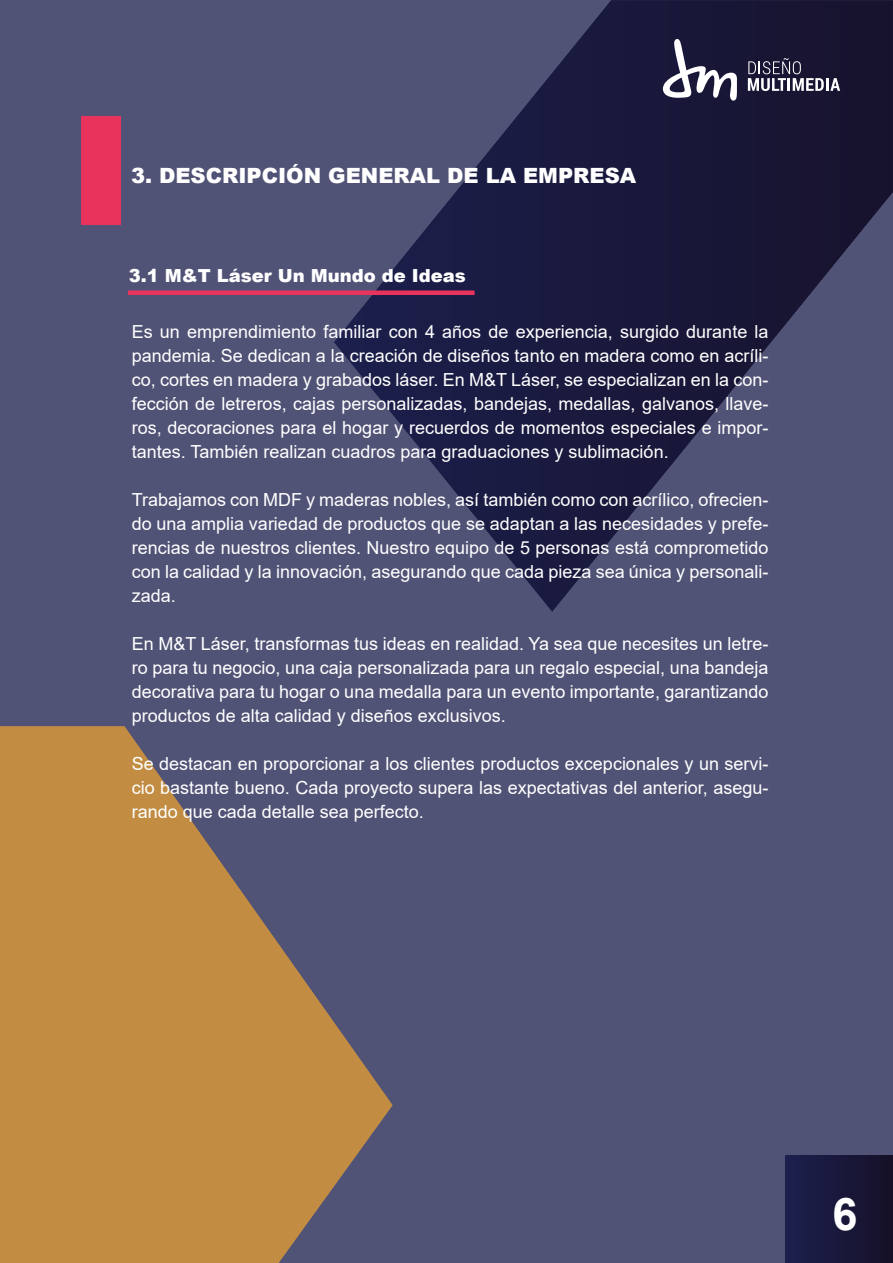
<style>
.page{position:relative;width:893px;height:1263px;background:#515376}
.page>*{position:absolute;margin:0;border:0;box-sizing:border-box;transform-origin:0 0}
.t1{font:700 45px "Arial";color:#fff}
.t2{font:900 21px "Arial";color:#fff}
.t3{font:18px/24px "Arial";color:#fff;text-align:justify}
.t4{font:900 18px "Arial";color:#fff}
</style>
<div class="page">
<div style="left:81px;top:116px;width:39px;height:109px;background:#e8345c"></div>
<svg style="left:334px;top:0;width:559px;height:611px"></svg>
<svg style="left:748px;top:58px;width:92px;height:33px;background:#555369"></svg>
<svg style="left:663px;top:39px;width:74px;height:62px;background:#59586f"></svg>
<svg style="left:0;top:726px;width:392px;height:537px;fill:#c28d43"></svg>
<div style="left:785px;top:1156px;width:108px;height:107px;background:linear-gradient(to right,#1c204e,#161028)"></div>
<div style="left:128px;top:290px;width:347px;height:5px;background:#e8345c"></div>
<p class="t2" style="left:131px;top:161px;width:507px">3. DESCRIPCIÓN GENERAL DE LA EMPRESA</p>
<p class="t4" style="left:129px;top:263px;width:339px">3.1 M&amp;T Láser Un Mundo de Ideas</p>
<p class="t3" style="left:132px;top:319px;width:638px">Es un emprendimiento familiar con 4 años de experiencia, surgido durante la pandemia. Se dedican a la creación de diseños tanto en madera como en acríli&shy;co, cortes en madera y grabados láser. En M&amp;T Láser, se especializan en la con&shy;fección de letreros, cajas personalizadas, bandejas, medallas, galvanos, llave&shy;ros, decoraciones para el hogar y recuerdos de momentos especiales e impor&shy;tantes. También realizan cuadros para graduaciones y sublimación.</p>
<p class="t3" style="left:132px;top:487px;width:638px">Trabajamos con MDF y maderas nobles, así también como con acrílico, ofrecien&shy;do una amplia variedad de productos que se adaptan a las necesidades y prefe&shy;rencias de nuestros clientes. Nuestro equipo de 5 personas está comprometido con la calidad y la innovación, asegurando que cada pieza sea única y personali&shy;zada.</p>
<p class="t3" style="left:132px;top:631px;width:638px">En M&amp;T Láser, transformas tus ideas en realidad. Ya sea que necesites un letre&shy;ro para tu negocio, una caja personalizada para un regalo especial, una bandeja decorativa para tu hogar o una medalla para un evento importante, garantizando productos de alta calidad y diseños exclusivos.</p>
<p class="t3" style="left:132px;top:751px;width:638px">Se destacan en proporcionar a los clientes productos excepcionales y un servi&shy;cio bastante bueno. Cada proyecto supera las expectativas del anterior, asegu&shy;rando que cada detalle sea perfecto.</p>
<h1 class="t1" style="left:832px;top:1182px;width:27px">6</h1>
</div>
